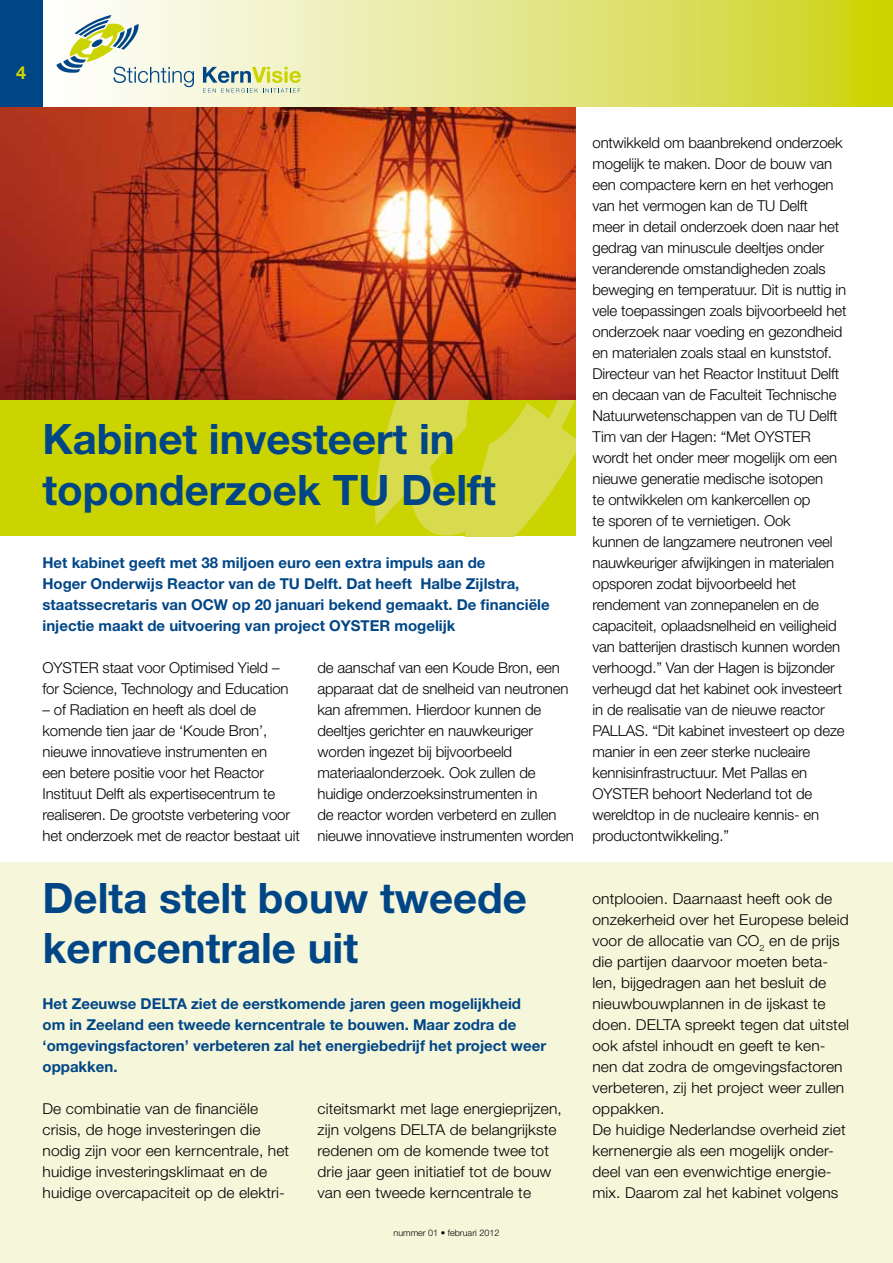
<style>
.page{position:relative;width:893px;height:1263px;background:#fff}
.page>*{position:absolute;margin:0;border:0;box-sizing:border-box;transform-origin:0 0}
.t1{font:700 42px/50.4px "Helvetica Neue";color:#004687}
.t2{font:700 18px "Helvetica Neue";color:#cbd300}
.t3{font:300 15px/21px "Helvetica Neue";letter-spacing:-.01em;color:#000}
.t4{font:300 15px/21px "Helvetica Neue";letter-spacing:-.01em;color:#000;scale:1.04 1}
.t5{font:700 15px/21px "Helvetica Neue";color:#004687}
.t6{font:300 9px "Helvetica Neue";color:#000}
</style>
<div class="page">
<img style="left:0;top:106px;width:575px;height:294px">
<div style="left:0;top:400px;width:575px;height:136px;background:#cbd300"></div>
<svg style="left:375px;top:400px;width:200px;height:136px"></svg>
<div style="left:0;top:862px;width:893px;height:401px;background:#f5f6da"></div>
<hr style="left:892px;top:83px;width:1px;height:275px;background:#f5f6da">
<svg style="left:96px;top:0;width:797px;height:106px;background:#e2e581"></svg>
<div style="left:0;top:0;width:43px;height:106px;background:#004687"></div>
<svg style="left:56px;top:15px;width:138px;height:72px"></svg>
<svg style="left:203px;top:67px;width:98px;height:26px;background:#c5d2a8"></svg>
<p class="t2" style="left:16px;top:62px;width:12px">4</p>
<h1 class="t1" style="left:43px;top:413px;width:455px">Kabinet investeert in toponderzoek TU Delft</h1>
<p class="t5" style="left:43px;top:552px;width:509px">Het kabinet geeft met 38 miljoen euro een extra impuls aan de<br>Hoger Onderwijs Reactor van de TU Delft. Dat heeft Halbe Zijlstra, staatssecretaris van OCW op 20 januari bekend gemaakt. De financiële injectie maakt de uitvoering van project OYSTER mogelijk</p>
<p class="t3" style="left:43px;top:657px;width:248px">OYSTER staat voor Optimised Yield – for Science, Technology and Education</p>
<p class="t3" style="left:43px;top:699px;width:259px">– of Radiation en heeft als doel de komende tien jaar de ‘Koude Bron’, nieuwe innovatieve instrumenten en<br>een betere positie voor het Reactor Instituut Delft als expertisecentrum te realiseren. De grootste verbetering voor het onderzoek met de reactor bestaat uit</p>
<p class="t3" style="left:317px;top:657px;width:258px">de aanschaf van een Koude Bron, een apparaat dat de snelheid van neutronen kan afremmen. Hierdoor kunnen de deeltjes gerichter en nauwkeuriger worden ingezet bij bijvoorbeeld materiaalonderzoek. Ook zullen de huidige onderzoeksinstrumenten in<br>de reactor worden verbeterd en zullen nieuwe innovatieve instrumenten worden</p>
<h1 class="t1" style="left:43px;top:872px;width:486px">Delta stelt bouw tweede kerncentrale uit</h1>
<p class="t5" style="left:43px;top:993px;width:505px">Het Zeeuwse DELTA ziet de eerstkomende jaren geen mogelijkheid om in Zeeland een tweede kerncentrale te bouwen. Maar zodra de ‘omgevingsfactoren’ verbeteren zal het energiebedrijf het project weer oppakken.</p>
<p class="t4" style="left:43px;top:1098px;width:239px">De combinatie van de financiële crisis, de hoge investeringen die nodig zijn voor een kerncentrale, het huidige investeringsklimaat en de huidige overcapaciteit op de elektri-</p>
<p class="t4" style="left:317px;top:1098px;width:236px">citeitsmarkt met lage energieprijzen, zijn volgens DELTA de belangrijkste redenen om de komende twee tot drie jaar geen initiatief tot de bouw van een tweede kerncentrale te</p>
<p class="t6" style="left:394px;top:1227px;width:107px">nummer 01 • februari 2012</p>
<p class="t3" style="left:592px;top:132px;width:255px">ontwikkeld om baanbrekend onderzoek mogelijk te maken. Door de bouw van een compactere kern en het verhogen van het vermogen kan de TU Delft<br>meer in detail onderzoek doen naar het gedrag van minuscule deeltjes onder veranderende omstandigheden zoals beweging en temperatuur. Dit is nuttig in vele toepassingen zoals bijvoorbeeld het onderzoek naar voeding en gezondheid en materialen zoals staal en kunststof.<br>Directeur van het Reactor Instituut Delft en decaan van de Faculteit Technische Natuurwetenschappen van de TU Delft Tim van der Hagen: “Met OYSTER wordt het onder meer mogelijk om een nieuwe generatie medische isotopen<br>te ontwikkelen om kankercellen op<br>te sporen of te vernietigen. Ook<br>kunnen de langzamere neutronen veel nauwkeuriger afwijkingen in materialen opsporen zodat bijvoorbeeld het rendement van zonnepanelen en de capaciteit, oplaadsnelheid en veiligheid van batterijen drastisch kunnen worden verhoogd.” Van der Hagen is bijzonder verheugd dat het kabinet ook investeert in de realisatie van de nieuwe reactor PALLAS. “Dit kabinet investeert op deze manier in een zeer sterke nucleaire kennisinfrastructuur. Met Pallas en OYSTER behoort Nederland tot de wereldtop in de nucleaire kennis- en productontwikkeling.”</p>
<p class="t4" style="left:592px;top:888px;width:248px">ontplooien. Daarnaast heeft ook de onzekerheid over het Europese beleid voor de allocatie van CO<sub>2</sub> en de prijs die partijen daarvoor moeten beta&shy;len, bijgedragen aan het besluit de nieuwbouwplannen in de ijskast te doen. DELTA spreekt tegen dat uitstel ook afstel inhoudt en geeft te ken&shy;nen dat zodra de omgevingsfactoren verbeteren, zij het project weer zullen oppakken.<br>De huidige Nederlandse overheid ziet kernenergie als een mogelijk onder&shy;deel van een evenwichtige energie&shy;mix. Daarom zal het kabinet volgens</p>
</div>
